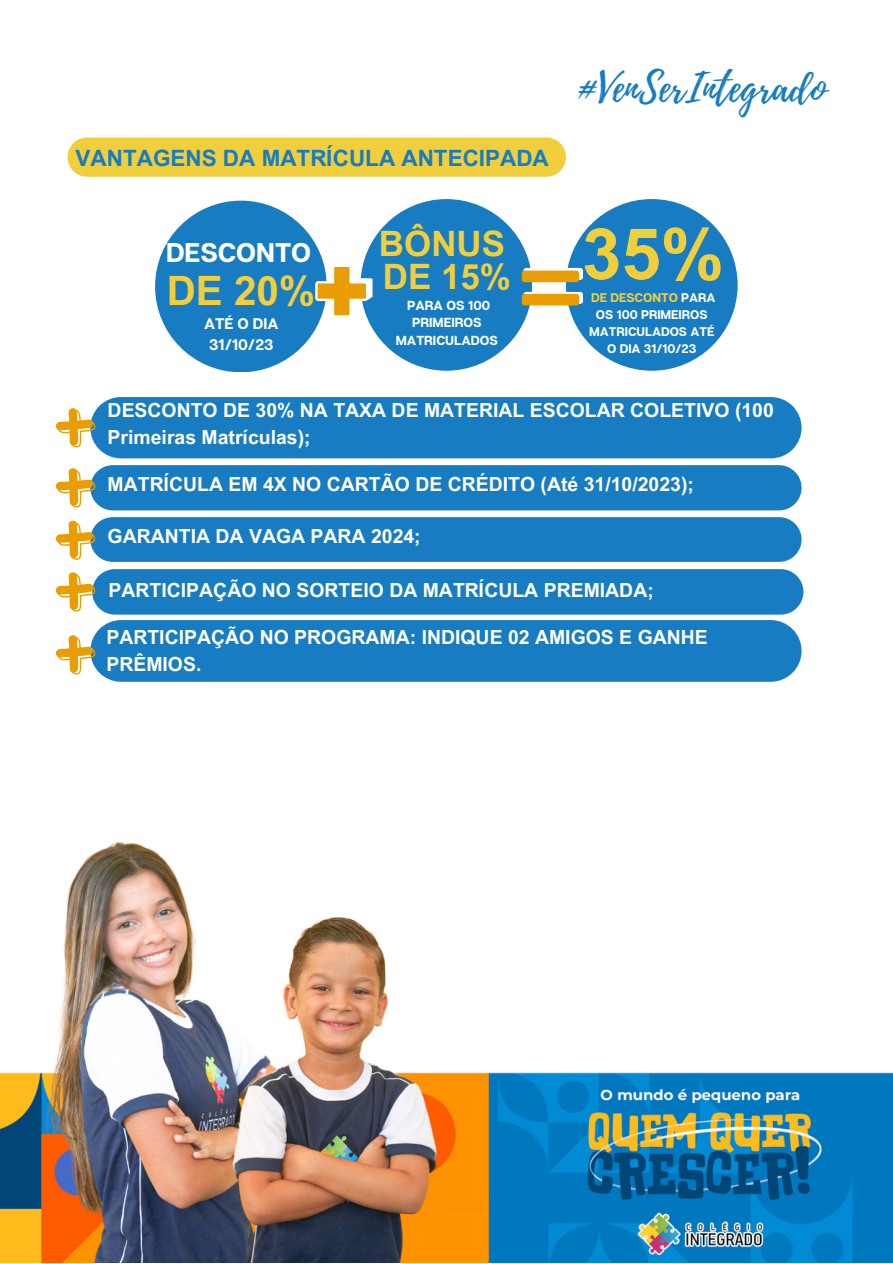
<style>
.page{position:relative;width:893px;height:1264px;background:#fff}
.page>*{position:absolute;margin:0;border:0;box-sizing:border-box;transform-origin:0 0}
.t1{font:700 40.5px "Arial MT Pro";color:#f1ce3c}
.t2{font:40.05px "Playlist Script";color:#177cc2}
.t3{font:700 34.95px/32.8px "Arial MT Pro";color:#f1ce3c}
.t4{font:700 27px "Articulat CF";color:#fff}
.t5{font:700 22.5px "Arial MT Pro";color:#177cc2}
.t6{font:700 19.5px/27px "Arial MT Pro";color:#fff}
.t7{font:700 15.3px/20.9px "Articulat CF";color:#fff;text-align:center}
.t8{font:700 13.05px/17.5px "Articulat CF";color:#fff;text-align:center}
.t9{font:700 12.6px/16.6px "Articulat CF";color:#fff;text-align:center}
.s1{color:#f1ce3c}
</style>
<div class="page">
<img style="left:0;top:199px;width:892px;height:1063px">
<div style="left:67px;top:137px;width:499px;height:40px;background:#f1ce3c"></div>
<div style="left:90px;top:517px;width:711px;height:45px;background:#177cc2;border-radius:22px"></div>
<div style="left:90px;top:620px;width:711px;height:61px;background:#177cc2;border-radius:31px"></div>
<svg style="left:56px;top:397px;width:745px;height:61px;background:#2583c2"></svg>
<svg style="left:56px;top:465px;width:745px;height:45px;background:#2482c1"></svg>
<svg style="left:56px;top:520px;width:39px;height:40px"></svg>
<svg style="left:56px;top:569px;width:747px;height:45px;background:#2582c1"></svg>
<svg style="left:56px;top:635px;width:39px;height:39px"></svg>
<div style="left:155px;top:201px;width:172px;height:171px;background:#177cc2;border-radius:50%"></div>
<div style="left:360px;top:199px;width:172px;height:172px;background:#177cc2;border-radius:50%"></div>
<svg style="left:315px;top:261px;width:57px;height:56px"></svg>
<div style="left:566px;top:199px;width:171px;height:172px;background:#177cc2;border-radius:50%"></div>
<div style="left:523px;top:268px;width:60px;height:12px;background:#fff;border-radius:3px"></div>
<svg style="left:523px;top:292px;width:60px;height:12px"></svg>
<div style="left:521px;top:270px;width:58px;height:12px;background:#ea9d03;border-radius:3px"></div>
<div style="left:521px;top:294px;width:58px;height:11px;background:#ea9d03;border-radius:3px"></div>
<p class="t5" style="left:76px;top:145px;width:474px">VANTAGENS DA MATRÍCULA ANTECIPADA</p>
<h2 class="t2" style="left:577px;top:59px;width:251px">#VenSerIntegrado</h2>
<h3 class="t4" style="left:166px;top:236px;width:147px">DESCONTO</h3>
<h1 class="t1" style="left:167px;top:267px;width:150px">DE 20%</h1>
<p class="t7" style="left:204px;top:314px;width:76px">ATÉ O DIA<br>31/10/23</p>
<h3 class="t3" style="left:379px;top:228px;width:346px">BÔNUS<br>DE 15% <sup>35%</sup></h3>
<p class="t8" style="left:396px;top:297px;width:104px">PARA OS 100<br>PRIMEIROS<br>MATRICULADOS</p>
<p class="t9" style="left:589px;top:290px;width:128px"><span class="s1">DE DESCONTO</span> PARA<br>OS 100 PRIMEIROS<br>MATRICULADOS ATÉ<br>O DIA 31/10/23</p>
<p class="t6" style="left:108px;top:397px;width:667px">DESCONTO DE 30% NA TAXA DE MATERIAL ESCOLAR COLETIVO (100<br>Primeiras Matrículas);</p>
<p class="t6" style="left:108px;top:471px;width:588px">MATRÍCULA EM 4X NO CARTÃO DE CRÉDITO (Até 31/10/2023);</p>
<p class="t6" style="left:108px;top:523px;width:314px">GARANTIA DA VAGA PARA 2024;</p>
<p class="t6" style="left:109px;top:577px;width:546px">PARTICIPAÇÃO NO SORTEIO DA MATRÍCULA PREMIADA;</p>
<p class="t6" style="left:106px;top:624px;width:603px">PARTICIPAÇÃO NO PROGRAMA: INDIQUE 02 AMIGOS E GANHE<br>PRÊMIOS.</p>
</div>
